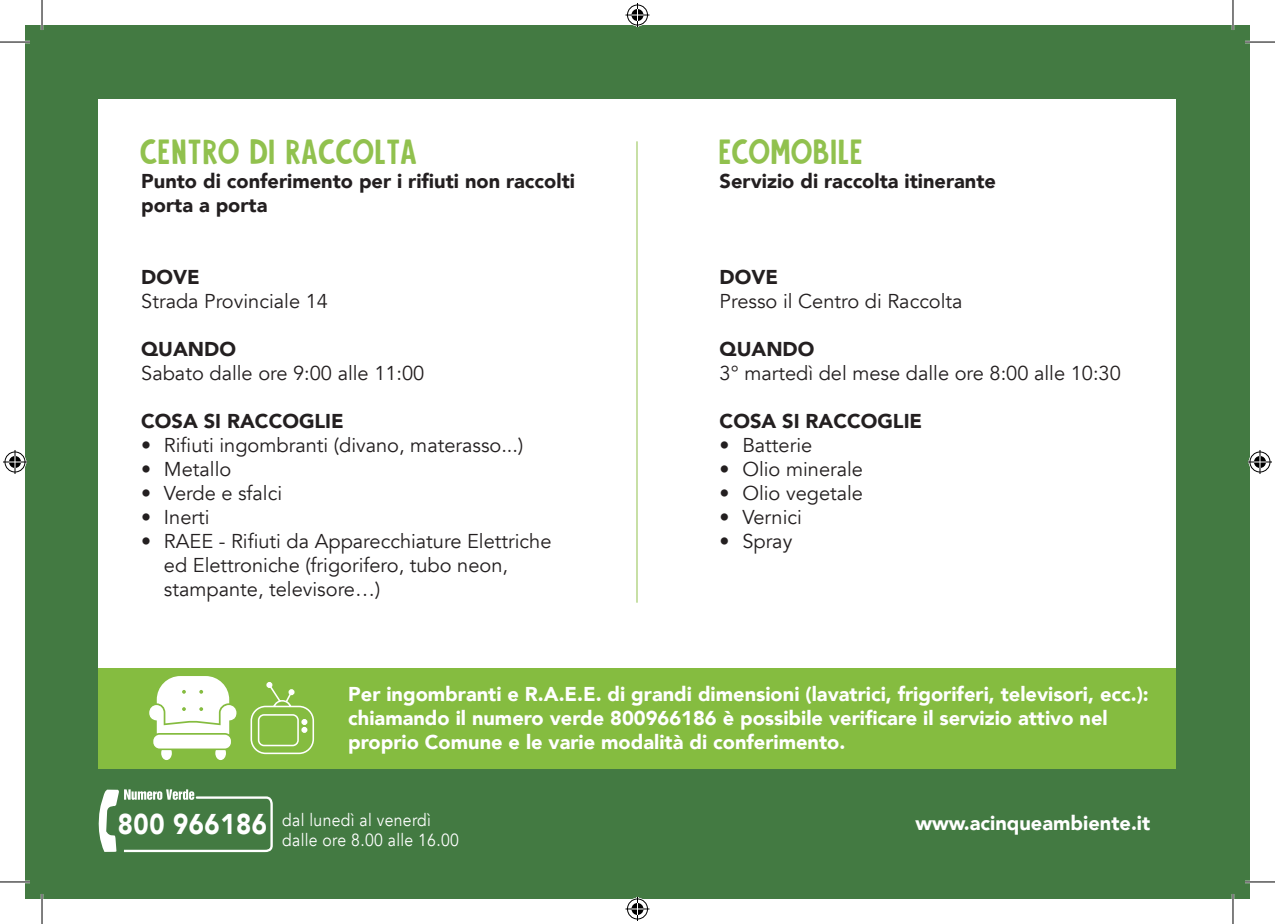
<style>
.page{position:relative;width:1275px;height:924px;background:#fff}
.page>*{position:absolute;margin:0;border:0;box-sizing:border-box;transform-origin:0 0}
.t1{font:28px "Alvania";letter-spacing:.04em;color:#91c14e}
.t2{font:20px/24px "Avenir";color:#231f20}
.t3{font:900 20px/24px "Avenir";color:#fff}
.t4{font:900 20px/24px "Avenir";color:#231f20}
.t5{font:17.6px/20px "Avenir";letter-spacing:.02em;color:#fff;scale:.9 1}
.s1{font-weight:900;font-size:28.6px}
</style>
<div class="page">
<div style="left:25px;top:25px;width:1225px;height:873px;background:#437a42"></div>
<div style="left:99px;top:99px;width:1077px;height:665px;background:#fff"></div>
<svg style="left:98px;top:789px;width:175px;height:62px"></svg>
<div style="left:99px;top:667px;width:1077px;height:101px;background:#85bc40"></div>
<svg style="left:149px;top:676px;width:87px;height:58px"></svg>
<div style="left:153px;top:734px;width:78px;height:14px;background:#fff;border-radius:6px"></div>
<svg style="left:161px;top:750px;width:11px;height:9px"></svg>
<svg style="left:215px;top:750px;width:11px;height:9px"></svg>
<svg style="left:250px;top:682px;width:65px;height:72px"></svg>
<hr style="left:636px;top:141px;width:1px;height:461px;background:#91c14e">
<hr style="left:0;top:41px;width:30px;height:2px;background:#fff">
<hr style="left:1245px;top:41px;width:30px;height:2px;background:#fff">
<hr style="left:0;top:880px;width:30px;height:2px;background:#fff">
<hr style="left:1245px;top:880px;width:30px;height:2px;background:#fff">
<hr style="left:41px;top:0;width:2px;height:30px;background:#fff">
<hr style="left:41px;top:893px;width:2px;height:30px;background:#fff">
<hr style="left:1231px;top:0;width:3px;height:30px;background:#fff">
<hr style="left:1231px;top:893px;width:3px;height:30px;background:#fff">
<hr style="left:0;top:42px;width:30px;height:1px;background:#000">
<hr style="left:1245px;top:42px;width:30px;height:1px;background:#000">
<hr style="left:0;top:881px;width:30px;height:1px;background:#000">
<hr style="left:1245px;top:881px;width:30px;height:1px;background:#000">
<hr style="left:42px;top:0;width:1px;height:30px;background:#000">
<hr style="left:42px;top:893px;width:1px;height:30px;background:#000">
<hr style="left:1232px;top:0;width:1px;height:30px;background:#000">
<hr style="left:1232px;top:893px;width:1px;height:30px;background:#000">
<svg style="left:625px;top:3px;width:24px;height:24px"></svg>
<svg style="left:625px;top:897px;width:24px;height:23px"></svg>
<svg style="left:3px;top:450px;width:24px;height:24px"></svg>
<svg style="left:1248px;top:450px;width:24px;height:24px"></svg>
<p class="t1" style="left:141px;top:132px;width:277px">CEnTRO DI RACCOLTA</p>
<p class="t4" style="left:141px;top:168px;width:435px">Punto di conferimento per i rifiuti non raccolti porta a porta</p>
<p class="t4" style="left:141px;top:264px;width:60px">DOVE</p>
<p class="t2" style="left:141px;top:289px;width:188px">Strada Provinciale 14</p>
<p class="t4" style="left:141px;top:336px;width:96px">QUANDO</p>
<p class="t2" style="left:141px;top:361px;width:285px">Sabato dalle ore 9:00 alle 11:00</p>
<p class="t4" style="left:141px;top:408px;width:204px">COSA SI RACCOGLIE</p>
<p class="t2" style="left:141px;top:433px;width:383px">• Rifiuti ingombranti (divano, materasso...)</p>
<p class="t2" style="left:141px;top:457px;width:92px">• Metallo</p>
<p class="t2" style="left:141px;top:481px;width:142px">• Verde e sfalci</p>
<p class="t2" style="left:141px;top:505px;width:70px">• Inerti</p>
<p class="t2" style="left:164px;top:529px;width:389px;text-indent:-23px">• RAEE - Rifiuti da Apparecchiature Elettriche ed Elettroniche (frigorifero, tubo neon, stampante, televisore…)</p>
<p class="t1" style="left:719px;top:132px;width:144px">ECOMOBILE</p>
<p class="t4" style="left:719px;top:168px;width:278px">Servizio di raccolta itinerante</p>
<p class="t4" style="left:719px;top:264px;width:60px">DOVE</p>
<p class="t2" style="left:719px;top:289px;width:244px">Presso il Centro di Raccolta</p>
<p class="t4" style="left:719px;top:336px;width:96px">QUANDO</p>
<p class="t2" style="left:719px;top:361px;width:403px">3° martedì del mese dalle ore 8:00 alle 10:30</p>
<p class="t4" style="left:719px;top:408px;width:204px">COSA SI RACCOGLIE</p>
<p class="t2" style="left:719px;top:433px;width:94px">• Batterie</p>
<p class="t2" style="left:719px;top:457px;width:145px">• Olio minerale</p>
<p class="t2" style="left:719px;top:481px;width:145px">• Olio vegetale</p>
<p class="t2" style="left:719px;top:505px;width:84px">• Vernici</p>
<p class="t2" style="left:719px;top:529px;width:74px">• Spray</p>
<p class="t3" style="left:348px;top:680px;width:802px">Per ingombranti e R.A.E.E. di grandi dimensioni (lavatrici, frigoriferi, televisori, ecc.): chiamando il numero verde 800966186 è possibile verificare il servizio attivo nel proprio Comune e le varie modalità di conferimento.</p>
<p class="t5" style="left:282px;top:810px;width:198px;text-indent:-164px"><span class="s1">800 966186</span> dal lunedì al venerdì dalle ore 8.00 alle 16.00</p>
<p class="t3" style="left:915px;top:810px;width:236px">www.acinqueambiente.it</p>
</div>
